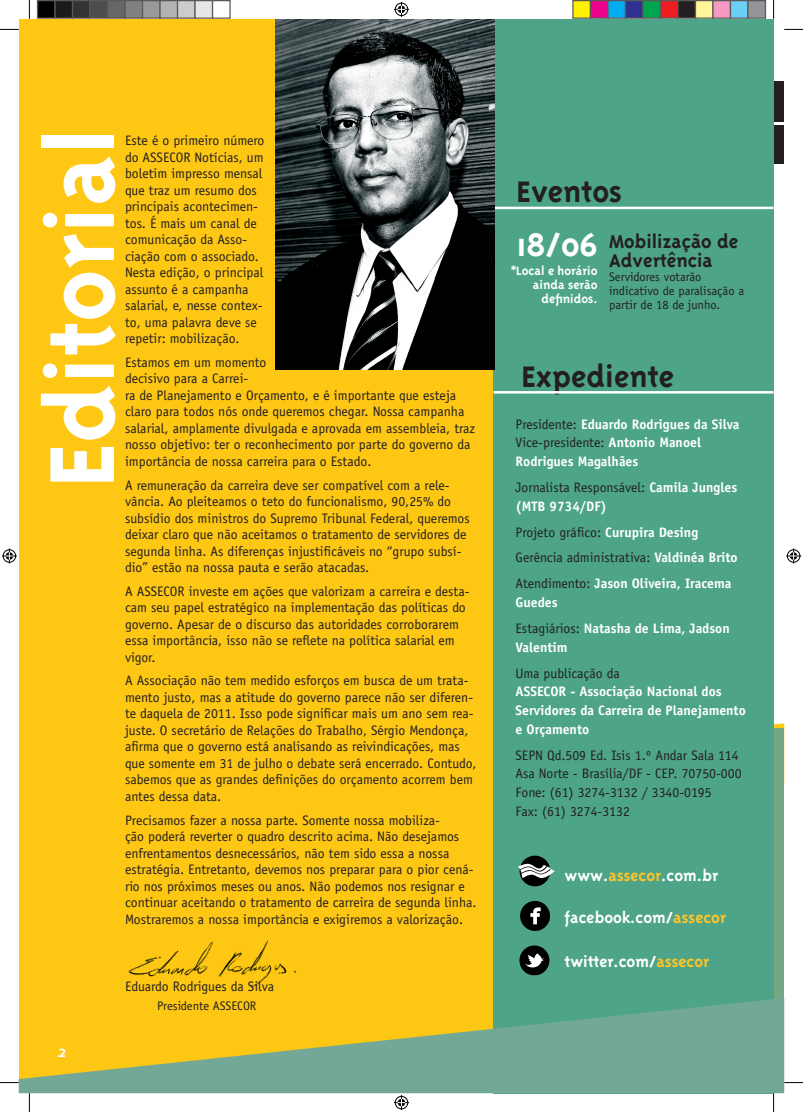
<style>
.page{position:relative;width:803px;height:1112px;background:#fff}
.page>*{position:absolute;margin:0;border:0;box-sizing:border-box;transform-origin:0 0}
.t1{font:700 105.75px "Triplex";color:#fff}
.t2{font:700 37.5px "Triplex";color:#fff}
.t3{font:700 34px "Triplex";color:#231f20}
.t4{font:700 21.25px/19px "Triplex";color:#231f20}
.t5{font:700 17.75px "Triplex";color:#fff}
.t6{font:italic 700 17.5px "Triplex";color:#fff}
.t7{font:13.75px/16.5px "Officina Sans";color:#231f20}
.t8{font:700 13.75px/18.8px "Officina Sans";color:#fff}
.t9{font:700 13.75px/14px "Triplex";color:#fff;text-align:right}
.t10{font:12.5px/14px "Officina Sans Std";color:#231f20}
.t11{font:12.5px "Officina Sans";color:#231f20}
.s1{font-weight:400;color:#231f20}
.s2{font-weight:700;color:#fff}
.s3{color:#fec427}
</style>
<div class="page">
<div style="left:450px;top:81px;width:334px;height:41px;background:#231f20"></div>
<div style="left:450px;top:125px;width:334px;height:38px;background:#231f20"></div>
<div style="left:19px;top:19px;width:754px;height:1063px;background:#fec713"></div>
<div style="left:773px;top:727px;width:11px;height:355px;background:#75a785"></div>
<div style="left:494px;top:19px;width:279px;height:1073px;background:#4da489"></div>
<hr style="left:494px;top:391px;width:279px;height:2px;background:#fff">
<hr style="left:494px;top:207px;width:279px;height:2px;background:#fff">
<svg style="left:19px;top:997px;width:765px;height:95px;fill:#73a897"></svg>
<svg style="left:520px;top:901px;width:30px;height:29px"></svg>
<svg style="left:519px;top:945px;width:30px;height:30px"></svg>
<div style="left:519px;top:855px;width:31px;height:31px;background:#000;border-radius:50%"></div>
<svg style="left:518px;top:863px;width:37px;height:15px"></svg>
<img style="left:128px;top:940px;width:168px;height:47px">
<img style="left:276px;top:19px;width:218px;height:350px">
<svg style="left:0;top:29px;width:19px;height:1px"></svg>
<svg style="left:784px;top:29px;width:19px;height:1px"></svg>
<svg style="left:0;top:1081px;width:19px;height:2px"></svg>
<svg style="left:784px;top:1081px;width:19px;height:2px"></svg>
<svg style="left:29px;top:0;width:1px;height:19px"></svg>
<svg style="left:29px;top:1092px;width:1px;height:19px"></svg>
<svg style="left:773px;top:0;width:1px;height:19px"></svg>
<svg style="left:773px;top:1092px;width:1px;height:19px"></svg>
<svg style="left:394px;top:2px;width:15px;height:15px"></svg>
<svg style="left:394px;top:1095px;width:15px;height:14px"></svg>
<svg style="left:2px;top:548px;width:15px;height:15px"></svg>
<svg style="left:786px;top:548px;width:15px;height:15px"></svg>
<div style="left:38px;top:1px;width:17px;height:17px;background:#000"></div>
<div style="left:37px;top:0;width:19px;height:19px;border:1px solid #595959"></div>
<div style="left:55px;top:1px;width:18px;height:17px;background:#1a1a1a"></div>
<div style="left:54px;top:0;width:19px;height:19px;border:1px solid #595959"></div>
<div style="left:73px;top:1px;width:17px;height:17px;background:#333"></div>
<div style="left:72px;top:0;width:19px;height:19px;border:1px solid #595959"></div>
<div style="left:90px;top:1px;width:18px;height:17px;background:#4d4d4d"></div>
<div style="left:89px;top:0;width:19px;height:19px;border:1px solid #595959"></div>
<div style="left:108px;top:1px;width:17px;height:17px;background:#666"></div>
<div style="left:107px;top:0;width:19px;height:19px;border:1px solid #595959"></div>
<div style="left:125px;top:1px;width:18px;height:17px;background:#808080"></div>
<div style="left:124px;top:0;width:19px;height:19px;border:1px solid #595959"></div>
<div style="left:143px;top:1px;width:17px;height:17px;background:#999"></div>
<div style="left:142px;top:0;width:19px;height:19px;border:1px solid #595959"></div>
<div style="left:160px;top:1px;width:18px;height:17px;background:#b3b3b3"></div>
<div style="left:159px;top:0;width:19px;height:19px;border:1px solid #595959"></div>
<div style="left:178px;top:1px;width:17px;height:17px;background:#ccc"></div>
<div style="left:177px;top:0;width:19px;height:19px;border:1px solid #595959"></div>
<div style="left:195px;top:1px;width:18px;height:17px;background:#e6e6e6"></div>
<div style="left:194px;top:0;width:19px;height:19px;border:1px solid #595959"></div>
<div style="left:212px;top:0;width:19px;height:19px;border:1px solid #595959"></div>
<div style="left:573px;top:1px;width:17px;height:17px;background:#fff101"></div>
<div style="left:572px;top:0;width:19px;height:19px;border:1px solid #595959"></div>
<div style="left:590px;top:1px;width:18px;height:17px;background:#ed028c"></div>
<div style="left:590px;top:0;width:18px;height:19px;border:1px solid #595959"></div>
<div style="left:608px;top:1px;width:17px;height:17px;background:#00aeef"></div>
<div style="left:607px;top:0;width:19px;height:19px;border:1px solid #595959"></div>
<div style="left:625px;top:1px;width:18px;height:17px;background:#2e3092"></div>
<div style="left:625px;top:0;width:18px;height:19px;border:1px solid #595959"></div>
<div style="left:643px;top:1px;width:17px;height:17px;background:#00a54f"></div>
<div style="left:642px;top:0;width:19px;height:19px;border:1px solid #595959"></div>
<div style="left:660px;top:1px;width:18px;height:17px;background:#ee1d23"></div>
<div style="left:660px;top:0;width:18px;height:19px;border:1px solid #595959"></div>
<div style="left:678px;top:1px;width:17px;height:17px;background:#231f20"></div>
<div style="left:677px;top:0;width:19px;height:19px;border:1px solid #595959"></div>
<div style="left:695px;top:1px;width:18px;height:17px;background:#fff79a"></div>
<div style="left:695px;top:0;width:18px;height:19px;border:1px solid #595959"></div>
<div style="left:713px;top:1px;width:17px;height:17px;background:#f499c2"></div>
<div style="left:712px;top:0;width:19px;height:19px;border:1px solid #595959"></div>
<div style="left:730px;top:1px;width:18px;height:17px;background:#6bcff6"></div>
<div style="left:730px;top:0;width:18px;height:19px;border:1px solid #595959"></div>
<div style="left:748px;top:1px;width:17px;height:17px;background:#939598"></div>
<div style="left:747px;top:0;width:19px;height:19px;border:1px solid #595959"></div>
<h1 class="t1" style="left:21px;top:487px;width:361px;rotate:-90deg">Editorial</h1>
<p class="t7" style="left:125px;top:132px;width:141px">Este é o primeiro número do ASSECOR Notícias, um boletim impresso mensal que traz um resumo dos principais acontecimen&shy;tos. É mais um canal de comunicação da Asso&shy;ciação com o associado.<br>Nesta edição, o principal assunto é a campanha salarial, e, nesse contex&shy;to, uma palavra deve se repetir: mobilização.</p>
<p class="t7" style="left:125px;top:354px;width:352px">Estamos em um momento<br>decisivo para a Carrei-<br>ra de Planejamento e Orçamento, e é importante que esteja claro para todos nós onde queremos chegar. Nossa campanha salarial, amplamente divulgada e aprovada em assembleia, traz nosso objetivo: ter o reconhecimento por parte do governo da importância de nossa carreira para o Estado.</p>
<p class="t7" style="left:125px;top:476px;width:346px">A remuneração da carreira deve ser compatível com a rele&shy;vância. Ao pleiteamos o teto do funcionalismo, 90,25% do subsídio dos ministros do Supremo Tribunal Federal, queremos deixar claro que não aceitamos o tratamento de servidores de segunda linha. As diferenças injustificáveis no “grupo subsí&shy;dio” estão na nossa pauta e serão atacadas.</p>
<p class="t7" style="left:125px;top:582px;width:346px">A ASSECOR investe em ações que valorizam a carreira e desta&shy;cam seu papel estratégico na implementação das políticas do governo. Apesar de o discurso das autoridades corroborarem essa importância, isso não se reflete na política salarial em vigor.</p>
<p class="t7" style="left:125px;top:672px;width:353px">A Associação não tem medido esforços em busca de um trata&shy;mento justo, mas a atitude do governo parece não ser diferen&shy;te daquela de 2011. Isso pode significar mais um ano sem rea&shy;juste. O secretário de Relações do Trabalho, Sérgio Mendonça, afirma que o governo está analisando as reivindicações, mas que somente em 31 de julho o debate será encerrado. Contudo, sabemos que as grandes definições do orçamento acorrem bem antes dessa data.</p>
<p class="t7" style="left:125px;top:811px;width:353px">Precisamos fazer a nossa parte. Somente nossa mobiliza-<br>ção poderá reverter o quadro descrito acima. Não desejamos enfrentamentos desnecessários, não tem sido essa a nossa estratégia. Entretanto, devemos nos preparar para o pior cená&shy;rio nos próximos meses ou anos. Não podemos nos resignar e continuar aceitando o tratamento de carreira de segunda linha.<br>Mostraremos a nossa importância e exigiremos a valorização.</p>
<p class="t6" style="left:59px;top:1042px;width:10px">2</p>
<p class="t7" style="left:125px;top:978px;width:151px">Eduardo Rodrigues da Silva</p>
<p class="t11" style="left:157px;top:998px;width:101px">Presidente ASSECOR</p>
<h3 class="t3" style="left:517px;top:172px;width:107px">Eventos</h3>
<h2 class="t2" style="left:516px;top:223px;width:83px">18/06</h2>
<p class="t9" style="left:511px;top:263px;width:88px">*Local e horário ainda serão definidos.</p>
<h3 class="t4" style="left:609px;top:231px;width:131px">Mobilização de<br>Advertência</h3>
<p class="t10" style="left:609px;top:269px;width:136px">Servidores votarão indicativo de paralisação a partir de 18 de junho.</p>
<h3 class="t3" style="left:521px;top:357px;width:154px">Expediente</h3>
<p class="t8" style="left:516px;top:414px;width:225px"><span class="s1">Presidente:</span> Eduardo Rodrigues da Silva<br><span class="s1">Vice-presidente:</span> Antonio Manoel<br>Rodrigues Magalhães</p>
<p class="t8" style="left:516px;top:477px;width:223px"><span class="s1">Jornalista Responsável:</span> Camila Jungles (MTB 9734/DF)</p>
<p class="t7" style="left:516px;top:519px;width:224px;line-height:25.9px">Projeto gráfico: <span class="s2">Curupira Desing<br></span>Gerência administrativa: <span class="s2">Valdinéa Brito<br></span>Atendimento: <span class="s2">Jason Oliveira, Iracema</span></p>
<p class="t8" style="left:516px;top:589px;width:216px;line-height:25.9px">Guedes<br><span class="s1">Estagiários:</span> Natasha de Lima, Jadson</p>
<p class="t8" style="left:516px;top:637px;width:53px">Valentim</p>
<p class="t7" style="left:516px;top:664px;width:106px">Uma publicação da</p>
<p class="t8" style="left:516px;top:682px;width:232px">ASSECOR - Associação Nacional dos<br>Servidores da Carreira de Planejamento e Orçamento</p>
<p class="t7" style="left:516px;top:745px;width:227px;line-height:18.8px">SEPN Qd.509 Ed. Isis 1.º Andar Sala 114<br>Asa Norte - Brasília/DF - CEP. 70750-000<br>Fone: (61) 3274-3132 / 3340-0195<br>Fax: (61) 3274-3132</p>
<p class="t5" style="left:564px;top:864px;width:155px">www.<span class="s3">assecor</span>.com.br</p>
<p class="t5" style="left:564px;top:906px;width:163px">facebook.com/<span class="s3">assecor</span></p>
<p class="t5" style="left:564px;top:951px;width:146px">twitter.com/<span class="s3">assecor</span></p>
</div>
